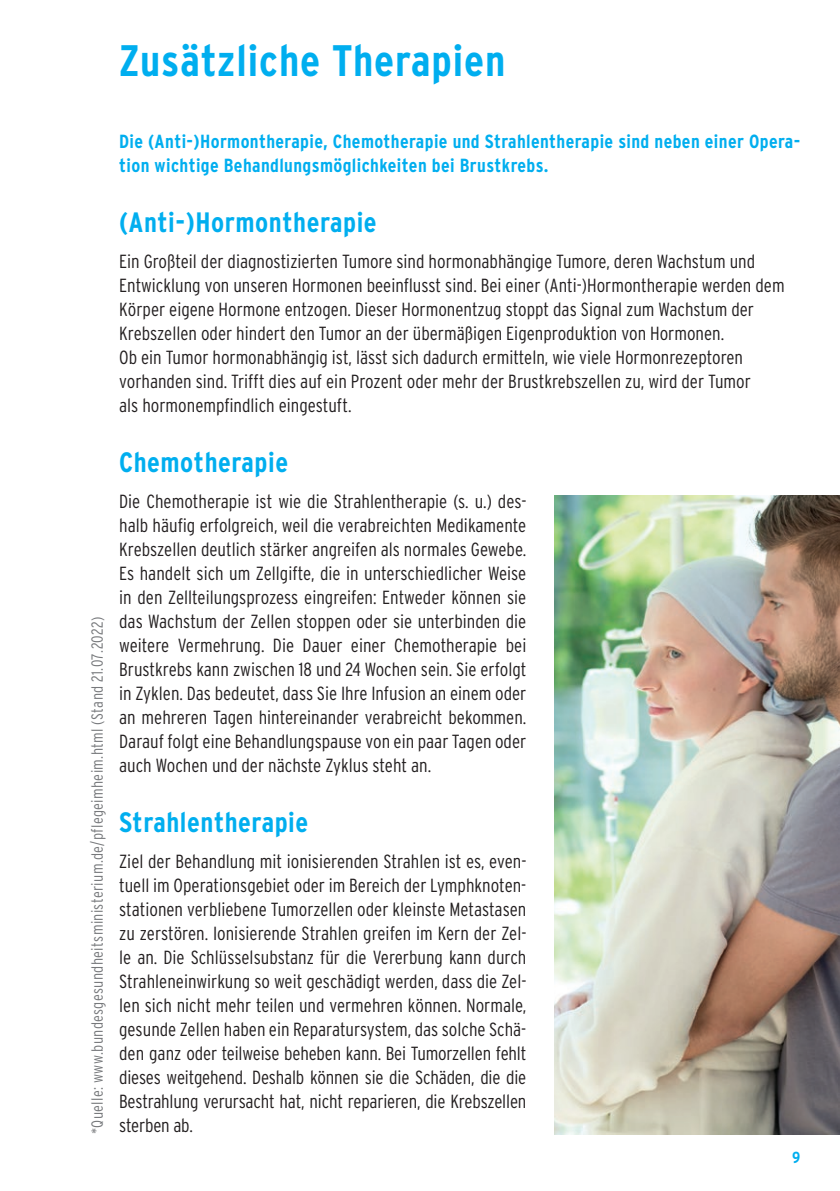
<style>
.page{position:relative;width:840px;height:1191px;background:#fff}
.page>*{position:absolute;margin:0;border:0;box-sizing:border-box;transform-origin:0 0}
.t1{font:700 condensed 44px "Interstate";letter-spacing:.02em;color:#00aeef}
.t2{font:700 condensed 28px "Interstate";letter-spacing:.02em;color:#00aeef}
.t3{font:300 condensed 19px/24px "Interstate";color:#231f20;text-align:justify}
.t4{font:700 condensed 19px/24px "Interstate";letter-spacing:.02em;color:#00aeef}
.t5{font:300 condensed 16px "Interstate";letter-spacing:.02em;color:#76787b}
.t6{font:700 condensed 16px "Interstate";color:#00aeef}
</style>
<div class="page">
<img style="left:554px;top:496px;width:285px;height:638px">
<h1 class="t1" style="left:119px;top:33px;width:387px">Zusätzliche Therapien</h1>
<p class="t5" style="left:87px;top:1134px;width:519px;rotate:-90deg">*Quelle: www.bundesgesundheitsministerium.de/pflegeimheim.html (Stand 21.07.2022)</p>
<p class="t4" style="left:119px;top:129px;width:682px">Die (Anti-)Hormontherapie, Chemotherapie und Strahlentherapie sind neben einer Opera&shy;tion wichtige Behandlungsmöglichkeiten bei Brustkrebs.</p>
<h2 class="t2" style="left:119px;top:205px;width:259px">(Anti-)Hormontherapie</h2>
<p class="t3" style="left:119px;top:249px;width:666px;text-align:left">Ein Großteil der diagnostizierten Tumore sind hormonabhängige Tumore, deren Wachstum und Entwicklung von unseren Hormonen beeinflusst sind. Bei einer (Anti-)Hormontherapie werden dem Körper eigene Hormone entzogen. Dieser Hormonentzug stoppt das Signal zum Wachstum der Krebszellen oder hindert den Tumor an der übermäßigen Eigenproduktion von Hormonen.<br>Ob ein Tumor hormonabhängig ist, lässt sich dadurch ermitteln, wie viele Hormonrezeptoren vorhanden sind. Trifft dies auf ein Prozent oder mehr der Brustkrebszellen zu, wird der Tumor<br>als hormonempfindlich eingestuft.</p>
<h2 class="t2" style="left:119px;top:445px;width:170px">Chemotherapie</h2>
<p class="t3" style="left:119px;top:489px;width:408px">Die Chemotherapie ist wie die Strahlentherapie (s. u.) des&shy;halb häufig erfolgreich, weil die verabreichten Medikamente Krebszellen deutlich stärker angreifen als normales Gewebe.<br>Es handelt sich um Zellgifte, die in unterschiedlicher Weise in den Zellteilungsprozess eingreifen: Entweder können sie das Wachstum der Zellen stoppen oder sie unterbinden die weitere Vermehrung. Die Dauer einer Chemotherapie bei Brustkrebs kann zwischen 18 und 24 Wochen sein. Sie erfolgt in Zyklen. Das bedeutet, dass Sie Ihre Infusion an einem oder an mehreren Tagen hintereinander verabreicht bekommen.<br>Darauf folgt eine Behandlungspause von ein paar Tagen oder auch Wochen und der nächste Zyklus steht an.</p>
<h2 class="t2" style="left:119px;top:805px;width:190px">Strahlentherapie</h2>
<p class="t3" style="left:119px;top:849px;width:408px">Ziel der Behandlung mit ionisierenden Strahlen ist es, even&shy;tuell im Operationsgebiet oder im Bereich der Lymphknoten&shy;stationen verbliebene Tumorzellen oder kleinste Metastasen zu zerstören. Ionisierende Strahlen greifen im Kern der Zel&shy;le an. Die Schlüsselsubstanz für die Vererbung kann durch Strahleneinwirkung so weit geschädigt werden, dass die Zel&shy;len sich nicht mehr teilen und vermehren können. Normale, gesunde Zellen haben ein Reparatursystem, das solche Schä&shy;den ganz oder teilweise beheben kann. Bei Tumorzellen fehlt dieses weitgehend. Deshalb können sie die Schäden, die die Bestrahlung verursacht hat, nicht reparieren, die Krebszellen</p>
<p class="t3" style="left:119px;top:1113px;width:75px">sterben ab.</p>
<p class="t6" style="left:791px;top:1147px;width:10px">9</p>
</div>
